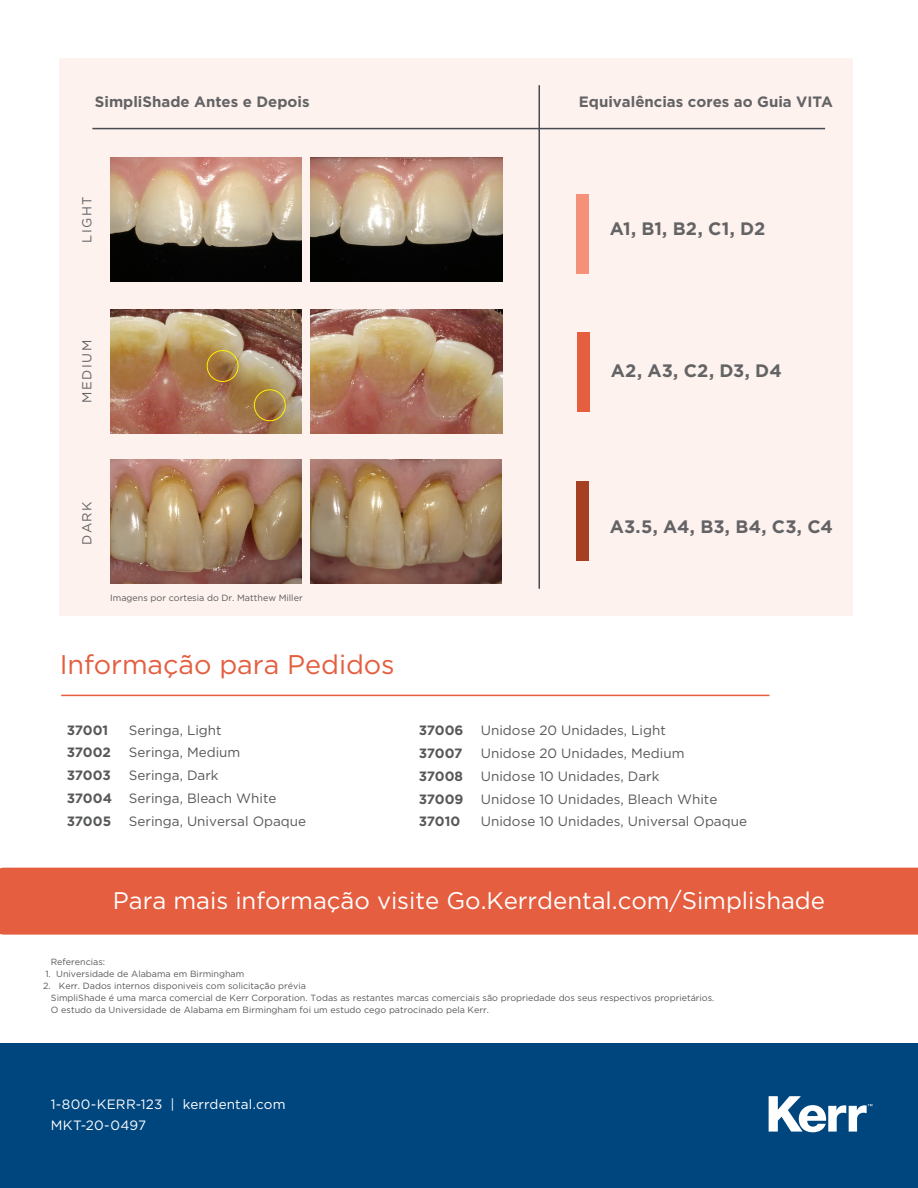
<style>
.page{position:relative;width:918px;height:1188px;background:#fff}
.page>*{position:absolute;margin:0;border:0;box-sizing:border-box;transform-origin:0 0}
.Category_Header{font:27px "Gotham";letter-spacing:-.005em;color:#e45e3f}
.Category_Header-2{font:24px "Gotham";color:#fff}
.Category_Header-3{font:700 18px "Gotham";letter-spacing:.005em;color:#636366}
.Category_Header-4{font:700 15px "Gotham";color:#636366}
.t1{font:13.5px "Gotham";color:#57585a}
.t2{font:700 13.5px "Gotham";letter-spacing:-.02em;color:#57585a}
.Copy{font:13.5px/21px "Gotham";letter-spacing:.015em;color:#fff}
.Category_Header-5{font:13.05px "Gotham";letter-spacing:.12em;color:#636366}
.t3{font:9px/12px "Gotham";color:#57585a}
</style>
<div class="page">
<div style="left:0;top:1044px;width:918px;height:144px;background:#00467e"></div>
<hr style="left:61px;top:695px;width:708px;height:1px;background:#e45e3f">
<div style="left:0;top:868px;width:918px;height:67px;background:#e45e3f"></div>
<div style="left:60px;top:58px;width:793px;height:558px;background:#fdf2ed"></div>
<hr style="left:538px;top:85px;width:2px;height:504px;background:#464b54">
<hr style="left:92px;top:128px;width:733px;height:1px;background:#464b54">
<div style="left:576px;top:194px;width:13px;height:80px;background:#f59179"></div>
<div style="left:577px;top:332px;width:13px;height:79px;background:#e45e3f"></div>
<div style="left:576px;top:482px;width:13px;height:79px;background:#a54122"></div>
<img style="left:110px;top:459px;width:192px;height:124px">
<img style="left:110px;top:158px;width:192px;height:124px">
<img style="left:311px;top:459px;width:191px;height:124px">
<img style="left:311px;top:158px;width:191px;height:124px">
<svg style="left:769px;top:1096px;width:103px;height:36px"></svg>
<img style="left:110px;top:310px;width:192px;height:123px">
<img style="left:311px;top:310px;width:191px;height:123px">
<div style="left:207px;top:350px;width:32px;height:32px;border:1px solid #fff101;border-radius:50%"></div>
<div style="left:254px;top:389px;width:32px;height:32px;border:1px solid #fff101;border-radius:50%"></div>
<p class="Category_Header-4" style="left:95px;top:92px;width:216px">SimpliShade Antes e Depois</p>
<p class="Category_Header-4" style="left:579px;top:92px;width:256px">Equivalências cores ao Guia VITA</p>
<p class="Category_Header-5" style="left:78px;top:243px;width:48px;rotate:-90deg">LIGHT</p>
<p class="Category_Header-5" style="left:78px;top:403px;width:65px;rotate:-90deg">MEDIUM</p>
<p class="Category_Header-3" style="left:610px;top:217px;width:157px">A1, B1, B2, C1, D2</p>
<p class="Category_Header-3" style="left:611px;top:359px;width:173px">A2, A3, C2, D3, D4</p>
<p class="Category_Header-5" style="left:78px;top:545px;width:45px;rotate:-90deg">DARK</p>
<p class="t3" style="left:110px;top:592px;width:194px">Imagens por cortesia do Dr. Matthew Miller</p>
<p class="Category_Header" style="left:60px;top:648px;width:336px">Informação para Pedidos</p>
<p class="t2" style="left:67px;top:721px;width:43px">37001</p>
<p class="t1" style="left:129px;top:721px;width:94px">Seringa, Light</p>
<p class="t2" style="left:67px;top:744px;width:46px">37002</p>
<p class="t1" style="left:129px;top:744px;width:113px">Seringa, Medium</p>
<p class="t2" style="left:67px;top:767px;width:46px">37003</p>
<p class="t1" style="left:129px;top:767px;width:91px">Seringa, Dark</p>
<p class="t2" style="left:67px;top:789px;width:47px">37004</p>
<p class="t1" style="left:129px;top:790px;width:149px">Seringa, Bleach White</p>
<p class="t2" style="left:67px;top:812px;width:46px">37005</p>
<p class="t1" style="left:129px;top:812px;width:179px">Seringa, Universal Opaque</p>
<p class="Category_Header-3" style="left:610px;top:515px;width:225px">A3.5, A4, B3, B4, C3, C4</p>
<p class="t2" style="left:419px;top:721px;width:46px">37006</p>
<p class="t1" style="left:481px;top:721px;width:186px">Unidose 20 Unidades, Light</p>
<p class="t2" style="left:419px;top:744px;width:45px">37007</p>
<p class="t1" style="left:481px;top:745px;width:205px">Unidose 20 Unidades, Medium</p>
<p class="t2" style="left:419px;top:767px;width:46px">37008</p>
<p class="t1" style="left:481px;top:767px;width:180px">Unidose 10 Unidades, Dark</p>
<p class="t2" style="left:419px;top:790px;width:46px">37009</p>
<p class="t1" style="left:481px;top:790px;width:238px">Unidose 10 Unidades, Bleach White</p>
<p class="t2" style="left:419px;top:813px;width:43px">37010</p>
<p class="t1" style="left:481px;top:813px;width:268px">Unidose 10 Unidades, Universal Opaque</p>
<p class="Category_Header-2" style="left:113px;top:885px;width:714px">Para mais informação visite Go.Kerrdental.com/Simplishade</p>
<p class="t3" style="left:51px;top:955px;width:56px">Referencias:</p>
<p class="t3" style="left:45px;top:967px;width:201px">1. Universidade de Alabama em Birmingham</p>
<p class="t3" style="left:51px;top:979px;width:665px;text-indent:-8px">2. Kerr. Dados internos disponiveis com solicitação prévia<br>SimpliShade é uma marca comercial de Kerr Corporation. Todas as restantes marcas comerciais são propriedade dos seus respectivos proprietários.<br>O estudo da Universidade de Alabama em Birmingham foi um estudo cego patrocinado pela Kerr.</p>
<p class="Copy" style="left:51px;top:1094px;width:236px">1-800-KERR-123 | kerrdental.com<br>MKT-20-0497</p>
</div>
